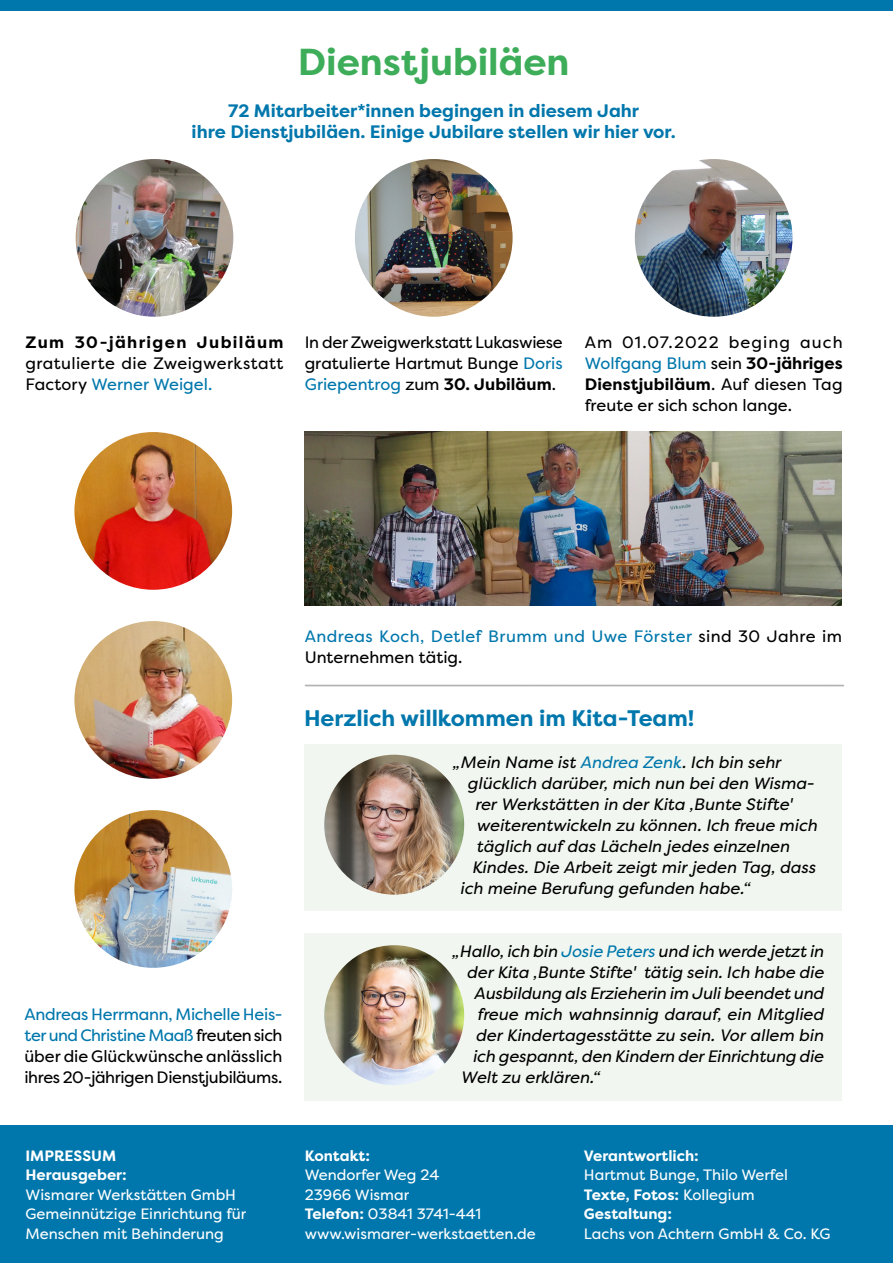
<style>
.page{position:relative;width:893px;height:1263px;background:#fff}
.page>*{position:absolute;margin:0;border:0;box-sizing:border-box;transform-origin:0 0}
.t1{font:700 37.5px "Filson Pro";color:#3ead5a}
.t2{font:700 22.5px "Filson Pro";color:#0077ac}
.t3{font:700 18px/21px "Filson Pro";color:#0077ac;text-align:center}
.t4{font:italic 16.5px "Filson Pro";color:#000}
.t5{font:16.5px/21px "Filson Pro";color:#000;text-align:justify}
.t6{font:16.5px/21px "Filson Pro";letter-spacing:.02em;color:#0077ac}
.t7{font:16.5px/21px "Filson Pro";letter-spacing:.02em;color:#000}
.t8{font:700 16.5px "Filson Pro";letter-spacing:.08em;color:#000}
.t9{font:15px/19.5px "Filson Pro";color:#fff}
.t10{font:700 15px/19.5px "Filson Pro";color:#fff}
.s1{color:#0077ac}
.s2{font-weight:700}
.s3{color:#000}
</style>
<div class="page">
<div style="left:305px;top:744px;width:537px;height:167px;background:#f1f7f0"></div>
<div style="left:305px;top:933px;width:537px;height:168px;background:#f1f7f0"></div>
<div style="left:0;top:1125px;width:893px;height:138px;background:#0077ac"></div>
<div style="left:0;top:0;width:893px;height:11px;background:#0077ac"></div>
<img style="left:76px;top:159px;width:157px;height:158px;border-radius:79px">
<img style="left:324px;top:755px;width:140px;height:140px;border-radius:70px">
<img style="left:324px;top:945px;width:140px;height:140px;border-radius:70px">
<img style="left:355px;top:159px;width:158px;height:158px;border-radius:79px">
<img style="left:635px;top:159px;width:157px;height:158px;border-radius:79px">
<img style="left:74px;top:432px;width:158px;height:158px;border-radius:79px">
<img style="left:74px;top:621px;width:158px;height:158px;border-radius:79px">
<img style="left:74px;top:810px;width:158px;height:158px;border-radius:79px">
<svg style="left:304px;top:684px;width:540px;height:2px"></svg>
<img style="left:305px;top:432px;width:537px;height:174px">
<h1 class="t1" style="left:298px;top:38px;width:273px">Dienstjubiläen</h1>
<p class="t3" style="left:192px;top:100px;width:486px">72 Mitarbeiter*innen begingen in diesem Jahr<br>ihre Dienstjubiläen. Einige Jubilare stellen wir hier vor.</p>
<p class="t8" style="left:26px;top:332px;width:259px">Zum 30-jährigen Jubiläum</p>
<p class="t7" style="left:26px;top:352px;width:259px">gratulierte die Zweigwerkstatt<br>Factory <span class="s1">Werner Weigel.</span></p>
<p class="t5" style="left:305px;top:332px;width:259px">In der Zweigwerkstatt Lukaswiese gratulierte Hartmut Bunge <span class="s1">Doris Griepentrog</span> zum <span class="s2">30. Jubiläum</span>.</p>
<p class="t5" style="left:585px;top:332px;width:259px">Am 01.07.2022 beging auch <span class="s1">Wolfgang Blum</span> sein <span class="s2">30-jähriges Dienstjubiläum</span>. Auf diesen Tag freute er sich schon lange.</p>
<p class="t5" style="left:24px;top:1004px;width:259px"><span class="s1">Andreas Herrmann, Michelle Heis&shy;ter und Christine Maaß</span> freuten sich über die Glückwünsche anlässlich ihres 20-jährigen Dienstjubiläums.</p>
<p class="t6" style="left:305px;top:626px;width:539px">Andreas Koch, Detlef Brumm und Uwe Förster <span class="s3">sind 30 Jahre im<br>Unternehmen tätig.</span></p>
<h2 class="t2" style="left:304px;top:704px;width:392px">Herzlich willkommen im Kita-Team!</h2>
<p class="t4" style="left:452px;top:751px;width:330px">„Mein Name ist <span class="s1">Andrea Zenk</span>. Ich bin sehr</p>
<p class="t4" style="left:467px;top:772px;width:348px">glücklich darüber, mich nun bei den Wisma-</p>
<p class="t4" style="left:475px;top:793px;width:319px">rer Werkstätten in der Kita ,Bunte Stifte'</p>
<p class="t4" style="left:476px;top:814px;width:342px">weiterentwickeln zu können. Ich freue mich</p>
<p class="t4" style="left:476px;top:835px;width:315px">täglich auf das Lächeln jedes einzelnen</p>
<p class="t4" style="left:472px;top:856px;width:345px">Kindes. Die Arbeit zeigt mir jeden Tag, dass</p>
<p class="t4" style="left:460px;top:877px;width:292px">ich meine Berufung gefunden habe.“</p>
<p class="t4" style="left:451px;top:940px;width:374px">„Hallo, ich bin <span class="s1">Josie Peters</span> und ich werde jetzt in</p>
<p class="t4" style="left:466px;top:961px;width:359px">der Kita ,Bunte Stifte' tätig sein. Ich habe die</p>
<p class="t4" style="left:474px;top:982px;width:351px">Ausbildung als Erzieherin im Juli beendet und</p>
<p class="t4" style="left:477px;top:1003px;width:348px">freue mich wahnsinnig darauf, ein Mitglied</p>
<p class="t4" style="left:475px;top:1024px;width:350px">der Kindertagesstätte zu sein. Vor allem bin</p>
<p class="t4" style="left:472px;top:1045px;width:352px">ich gespannt, den Kindern der Einrichtung die</p>
<p class="t4" style="left:460px;top:1066px;width:141px">Welt zu erklären.“</p>
<p class="t10" style="left:26px;top:1146px;width:103px">IMPRESSUM<br>Herausgeber:</p>
<p class="t9" style="left:26px;top:1184px;width:222px">Wismarer Werkstätten GmbH<br>Gemeinnützige Einrichtung für<br>Menschen mit Behinderung</p>
<p class="t10" style="left:305px;top:1146px;width:67px">Kontakt:</p>
<p class="t9" style="left:305px;top:1165px;width:232px">Wendorfer Weg 24<br>23966 Wismar<br><span class="s2">Telefon:</span> 03841 3741-441 www.wismarer-werkstaetten.de</p>
<p class="t10" style="left:584px;top:1146px;width:116px">Verantwortlich:</p>
<p class="t9" style="left:584px;top:1165px;width:205px">Hartmut Bunge, Thilo Werfel<br><span class="s2">Texte, Fotos:</span> Kollegium<br><span class="s2">Gestaltung:</span></p>
<p class="t9" style="left:584px;top:1223px;width:248px">Lachs von Achtern GmbH &amp; Co. KG</p>
</div>
